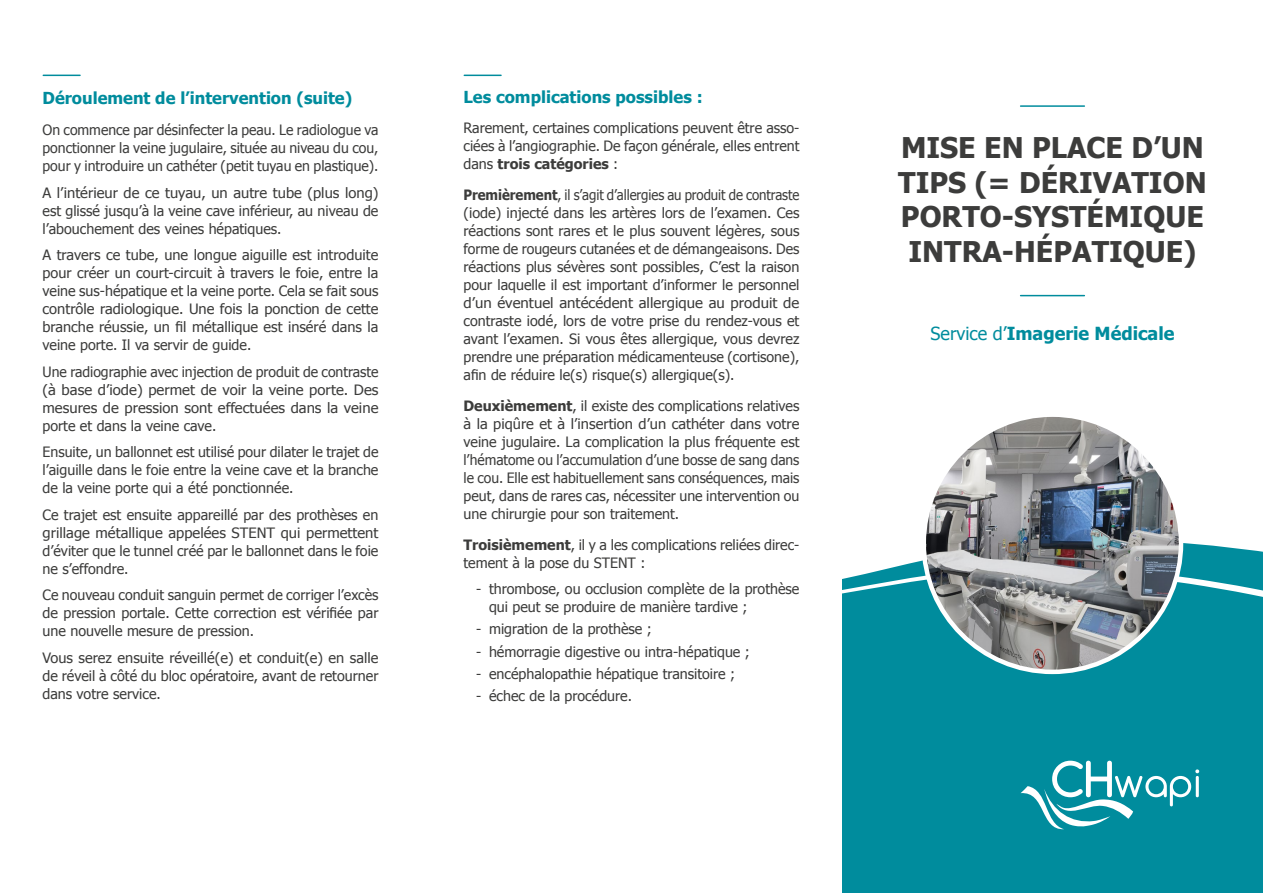
<style>
.page{position:relative;width:1263px;height:893px;background:#fff}
.page>*{position:absolute;margin:0;border:0;box-sizing:border-box;transform-origin:0 0}
.t1{font:700 28.5px/34.5px "Tahoma";color:#3c3c3b;text-align:center}
.t2{font:700 18px "Tahoma";color:#008c9d}
.t3{font:700 16.5px "Tahoma";color:#008c9d}
.t4{font:14.25px/18px "Tahoma";color:#3c3c3b;text-align:justify}
.t5{font:14.25px/18px "Tahoma";color:#3c3c3b;text-align:justify;scale:.93 1}
.s1{font-weight:700}
.s2{font-weight:400}
</style>
<div class="page">
<div style="left:842px;top:543px;width:421px;height:350px;background:#008c9d"></div>
<svg style="left:842px;top:565px;width:421px;height:46px"></svg>
<hr style="left:1020px;top:105px;width:64px;height:2px;background:#008c9d">
<hr style="left:1020px;top:295px;width:64px;height:1px;background:#008c9d">
<svg style="left:1020px;top:761px;width:179px;height:68px"></svg>
<hr style="left:43px;top:75px;width:37px;height:1px;background:#008c9d">
<hr style="left:464px;top:75px;width:37px;height:1px;background:#008c9d">
<img style="left:924px;top:415px;width:257px;height:257px;border-radius:129px">
<p class="t3" style="left:43px;top:87px;width:311px">Déroulement de l’intervention (suite)</p>
<p class="t4" style="left:43px;top:120px;width:337px">On commence par désinfecter la peau. Le radiologue va ponctionner la veine jugulaire, située au niveau du cou, pour y introduire un cathéter (petit tuyau en plastique).</p>
<p class="t4" style="left:43px;top:183px;width:337px">A l’intérieur de ce tuyau, un autre tube (plus long) est glissé jusqu’à la veine cave inférieur, au niveau de l’abouchement des veines hépatiques.</p>
<p class="t4" style="left:43px;top:245px;width:337px">A travers ce tube, une longue aiguille est introduite pour créer un court-circuit à travers le foie, entre la veine sus-hépatique et la veine porte. Cela se fait sous contrôle radiologique. Une fois la ponction de cette branche réussie, un fil métallique est inséré dans la veine porte. Il va servir de guide.</p>
<p class="t4" style="left:43px;top:362px;width:337px">Une radiographie avec injection de produit de contraste (à base d’iode) permet de voir la veine porte. Des mesures de pression sont effectuées dans la veine porte et dans la veine cave.</p>
<p class="t4" style="left:43px;top:442px;width:337px">Ensuite, un ballonnet est utilisé pour dilater le trajet de l’aiguille dans le foie entre la veine cave et la branche de la veine porte qui a été ponctionnée.</p>
<p class="t4" style="left:43px;top:505px;width:337px">Ce trajet est ensuite appareillé par des prothèses en grillage métallique appelées STENT qui permettent d’éviter que le tunnel créé par le ballonnet dans le foie ne s’effondre.</p>
<p class="t4" style="left:43px;top:585px;width:337px">Ce nouveau conduit sanguin permet de corriger l’excès de pression portale. Cette correction est vérifiée par une nouvelle mesure de pression.</p>
<p class="t4" style="left:43px;top:648px;width:337px">Vous serez ensuite réveillé(e) et conduit(e) en salle de réveil à côté du bloc opératoire, avant de retourner dans votre service.</p>
<p class="t3" style="left:463px;top:85px;width:241px">Les complications possibles :</p>
<p class="t4" style="left:463px;top:119px;width:337px">Rarement, certaines complications peuvent être asso&shy;ciées à l’angiographie. De façon générale, elles entrent dans <span class="s1">trois catégories</span> :</p>
<p class="t5" style="left:463px;top:185px;width:363px"><span class="s1">Premièrement</span>, il s’agit d’allergies au produit de contraste (iode) injecté dans les artères lors de l’examen. Ces réactions sont rares et le plus souvent légères, sous forme de rougeurs cutanées et de démangeaisons. Des réactions plus sévères sont possibles, C’est la raison pour laquelle il est important d’informer le personnel d’un éventuel antécédent allergique au produit de contraste iodé, lors de votre prise du rendez-vous et avant l’examen. Si vous êtes allergique, vous devrez prendre une préparation médicamenteuse (cortisone), afin de réduire le(s) risque(s) allergique(s).</p>
<p class="t4" style="left:463px;top:396px;width:337px"><span class="s1">Deuxièmement</span>, il existe des complications relatives à la piqûre et à l’insertion d’un cathéter dans votre veine jugulaire. La complication la plus fréquente est l’hématome ou l’accumulation d’une bosse de sang dans le cou. Elle est habituellement sans conséquences, mais peut, dans de rares cas, nécessiter une intervention ou une chirurgie pour son traitement.</p>
<p class="t4" style="left:463px;top:535px;width:337px"><span class="s1">Troisièmement</span>, il y a les complications reliées direc&shy;tement à la pose du STENT :</p>
<p class="t4" style="left:489px;top:579px;width:312px;text-indent:-13px">- thrombose, ou occlusion complète de la prothèse qui peut se produire de manière tardive ;</p>
<p class="t4" style="left:476px;top:620px;width:177px">- migration de la prothèse ;</p>
<p class="t4" style="left:476px;top:642px;width:275px">- hémorragie digestive ou intra-hépatique ;</p>
<p class="t4" style="left:476px;top:664px;width:261px">- encéphalopathie hépatique transitoire ;</p>
<p class="t4" style="left:476px;top:686px;width:157px">- échec de la procédure.</p>
<h1 class="t1" style="left:898px;top:129px;width:310px">MISE EN PLACE D’UN<br>TIPS (= DÉRIVATION<br>PORTO-SYSTÉMIQUE<br>INTRA-HÉPATIQUE)</h1>
<p class="t2" style="left:930px;top:321px;width:246px"><span class="s2">Service d’</span>Imagerie Médicale</p>
</div>
